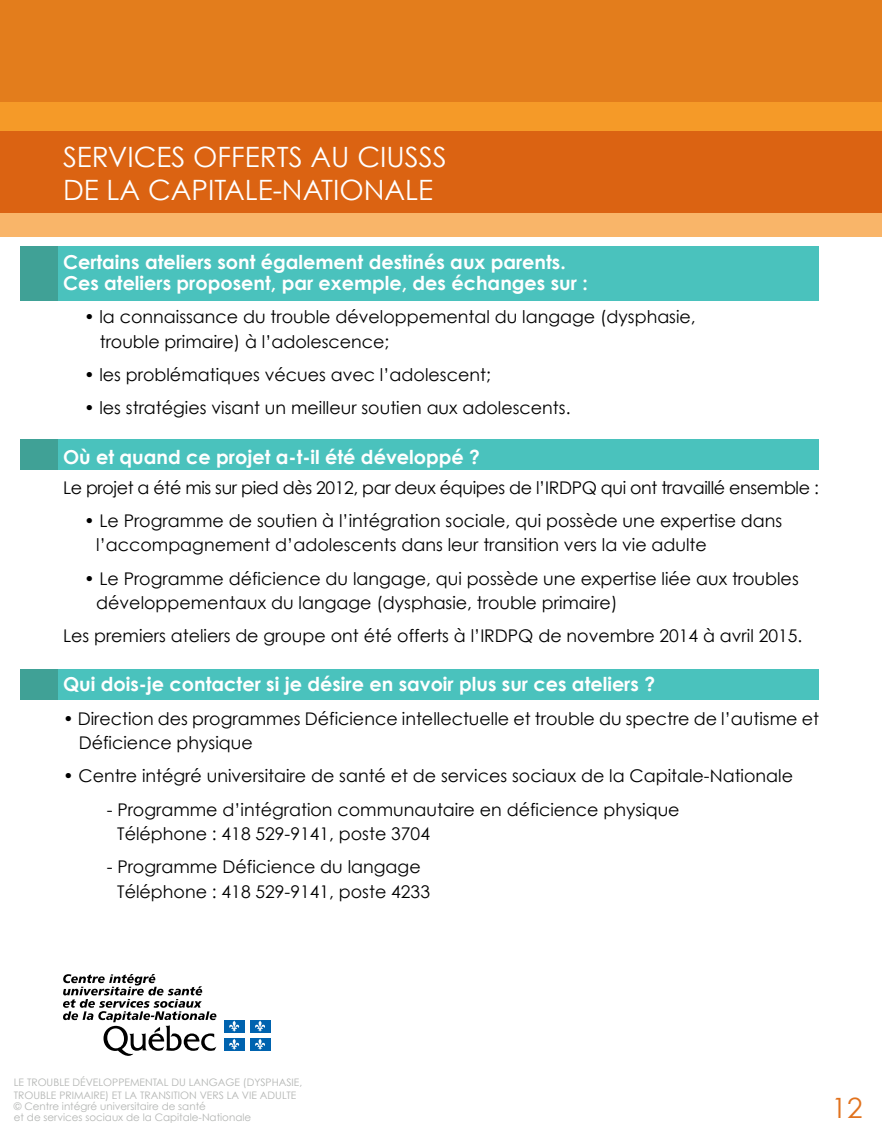
<style>
.page{position:relative;width:882px;height:1134px;background:#fff}
.page>*{position:absolute;margin:0;border:0;box-sizing:border-box;transform-origin:0 0}
.t1{font:28px/33.6px "Century Gothic";color:#fff}
.t2{font:28px "Century Gothic";color:#e1721d}
.t3{font:700 19.25px/21px "Century Gothic";color:#fff}
.t4{font:17.5px/24.5px "Century Gothic";color:#000}
.t5{font:17.5px "Century Gothic";letter-spacing:-.02em;color:#000}
.t6{font:10.33px/12.2px "Century Gothic";color:#b3b5b3}
</style>
<div class="page">
<div style="left:0;top:212px;width:882px;height:24px;background:#f9b569"></div>
<div style="left:0;top:116px;width:882px;height:97px;background:#db6312"></div>
<div style="left:0;top:99px;width:882px;height:31px;background:#f59a28"></div>
<div style="left:0;top:0;width:882px;height:102px;background:#e37d1c"></div>
<div style="left:21px;top:439px;width:798px;height:31px;background:#4ac2bd"></div>
<div style="left:21px;top:439px;width:37px;height:31px;background:#40a196"></div>
<div style="left:21px;top:246px;width:798px;height:55px;background:#4ac2bd"></div>
<div style="left:21px;top:246px;width:37px;height:55px;background:#40a196"></div>
<div style="left:21px;top:669px;width:798px;height:31px;background:#4ac2bd"></div>
<div style="left:21px;top:669px;width:37px;height:31px;background:#40a196"></div>
<svg style="left:63px;top:974px;width:153px;height:82px"></svg>
<div style="left:224px;top:1020px;width:20px;height:12px;background:#0063af"></div>
<svg style="left:229px;top:1021px;width:11px;height:11px"></svg>
<div style="left:250px;top:1020px;width:20px;height:12px;background:#0063af"></div>
<svg style="left:255px;top:1021px;width:10px;height:11px"></svg>
<div style="left:224px;top:1038px;width:20px;height:12px;background:#0063af"></div>
<svg style="left:229px;top:1039px;width:11px;height:11px"></svg>
<div style="left:250px;top:1038px;width:20px;height:12px;background:#0063af"></div>
<svg style="left:255px;top:1039px;width:10px;height:11px"></svg>
<h1 class="t1" style="left:63px;top:139px;width:385px">SERVICES OFFERTS AU CIUSSS<br>DE LA CAPITALE-NATIONALE</h1>
<p class="t3" style="left:63px;top:251px;width:526px">Certains ateliers sont également destinés aux parents.<br>Ces ateliers proposent, par exemple, des échanges sur :</p>
<p class="t4" style="left:100px;top:304px;width:598px;text-indent:-16px">• la connaissance du trouble développemental du langage (dysphasie, trouble primaire) à l’adolescence;</p>
<p class="t4" style="left:84px;top:362px;width:408px">• les problématiques vécues avec l’adolescent;</p>
<p class="t4" style="left:84px;top:395px;width:488px">• les stratégies visant un meilleur soutien aux adolescents.</p>
<p class="t3" style="left:63px;top:446px;width:418px">Où et quand ce projet a-t-il été développé ?</p>
<p class="t5" style="left:63px;top:477px;width:757px">Le projet a été mis sur pied dès 2012, par deux équipes de l’IRDPQ qui ont travaillé ensemble :</p>
<p class="t4" style="left:96px;top:508px;width:688px;text-indent:-12px">• Le Programme de soutien à l’intégration sociale, qui possède une expertise dans l’accompagnement d’adolescents dans leur transition vers la vie adulte</p>
<p class="t4" style="left:96px;top:566px;width:704px;text-indent:-12px">• Le Programme déficience du langage, qui possède une expertise liée aux troubles développementaux du langage (dysphasie, trouble primaire)</p>
<p class="t4" style="left:63px;top:624px;width:741px">Les premiers ateliers de groupe ont été offerts à l’IRDPQ de novembre 2014 à avril 2015.</p>
<p class="t3" style="left:63px;top:673px;width:594px">Qui dois-je contacter si je désire en savoir plus sur ces ateliers ?</p>
<p class="t4" style="left:79px;top:706px;width:742px;text-indent:-16px">• Direction des programmes Déficience intellectuelle et trouble du spectre de l’autisme et<br>Déficience physique</p>
<p class="t4" style="left:63px;top:764px;width:732px">• Centre intégré universitaire de santé et de services sociaux de la Capitale-Nationale</p>
<p class="t4" style="left:117px;top:797px;width:564px;text-indent:-10px">- Programme d’intégration communautaire en déficience physique<br>Téléphone : 418 529-9141, poste 3704</p>
<p class="t4" style="left:117px;top:855px;width:314px;text-indent:-10px">- Programme Déficience du langage<br>Téléphone : 418 529-9141, poste 4233</p>
<p class="t6" style="left:14px;top:1076px;width:290px">LE TROUBLE DÉVELOPPEMENTAL DU LANGAGE (DYSPHASIE,<br>TROUBLE PRIMAIRE) ET LA TRANSITION VERS LA VIE ADULTE</p>
<p class="t6" style="left:14px;top:1100px;width:239px;line-height:11.2px">© Centre intégré universitaire de santé<br>et de services sociaux de la Capitale-Nationale</p>
<h1 class="t2" style="left:832px;top:1091px;width:33px">12</h1>
</div>
